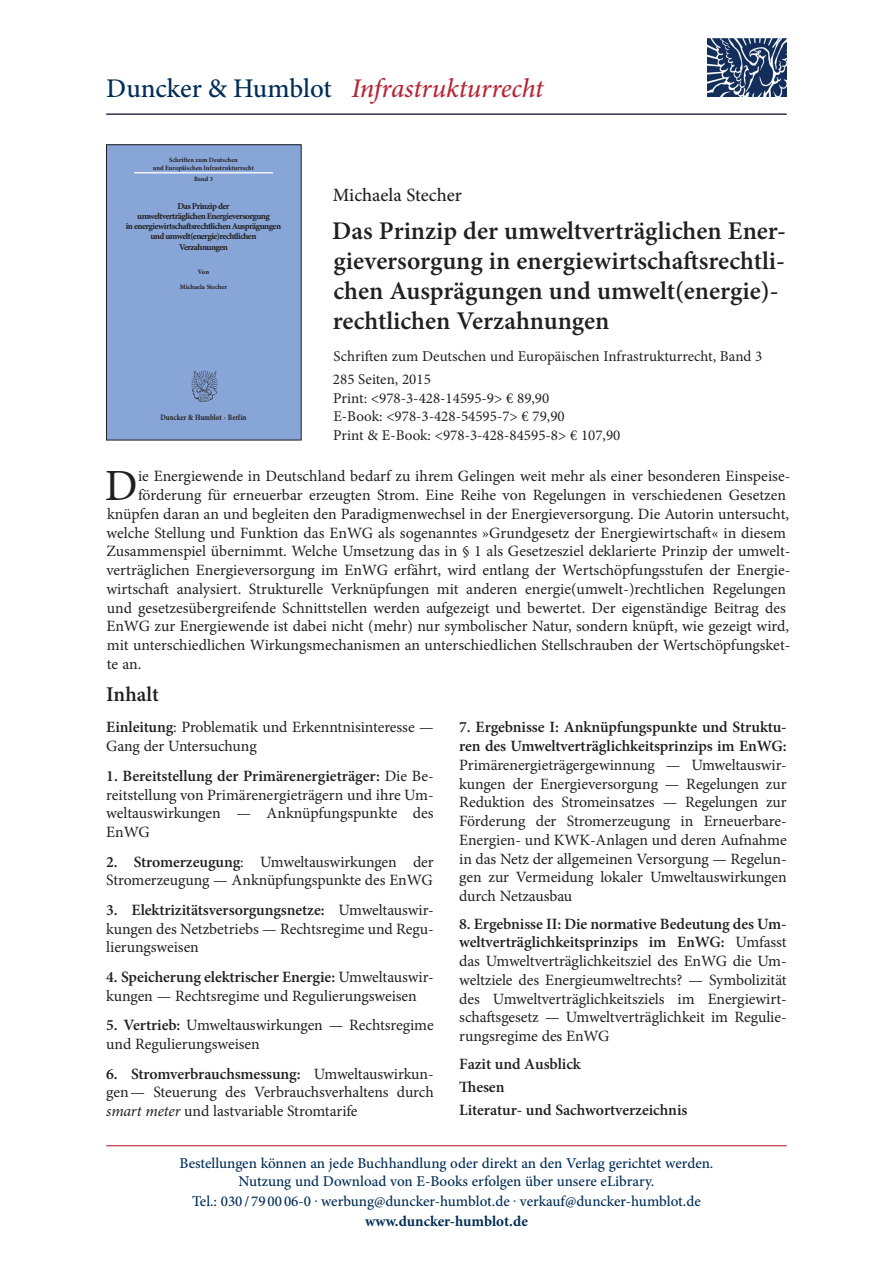
<style>
.page{position:relative;width:893px;height:1263px;background:#fff}
.page>*{position:absolute;margin:0;border:0;box-sizing:border-box;transform-origin:0 0}
.t1{font:44.55px "Minion Pro";color:#231f20}
.t2{font:italic 500 27px "Minion Pro";letter-spacing:-.005em;color:#b72837}
.t3{font:600 25.5px/30px "Minion Pro";color:#231f20}
.t4{font:600 21px "Minion Pro";color:#231f20}
.t5{font:500 18.75px "Minion Pro";letter-spacing:-.005em;color:#231f20}
.t6{font:15.75px/18.8px "Minion Pro";letter-spacing:-.005em;color:#231f20;text-align:justify}
.t7{font:600 15.75px/23.4px "Minion Pro";letter-spacing:-.005em;color:#231f20}
.t8{font:500 15px/18px "Minion Pro";color:#002d56;text-align:center}
.t9{font:15px/18.8px "Minion Pro";color:#231f20}
.t10{font:700 15px "Minion Pro";color:#002d56}
.t11{font:700 8.85px/10.4px "Minion Pro";letter-spacing:-.06em;color:#231f20;text-align:center}
.t12{font:700 8.1px "Minion Pro";letter-spacing:-.005em;color:#231f20;scale:.86 1}
.t13{font:700 6.6px/7.5px "Minion Pro";color:#231f20;text-align:center}
.t14{font:700 6.45px "Minion Pro";color:#231f20}
.s1{font-style:normal;color:#002d56}
.s2{font-weight:600}
.s3{font-style:italic}
</style>
<div class="page">
<hr style="left:106px;top:1145px;width:681px;height:1px;background:#b72837">
<div style="left:106px;top:145px;width:195px;height:295px;background:#87a5d6"></div>
<hr style="left:134px;top:172px;width:139px;height:1px;background:#fff">
<img style="left:191px;top:370px;width:27px;height:32px">
<div style="left:106px;top:145px;width:195px;height:295px;border:1px solid #231f20"></div>
<img style="left:707px;top:38px;width:79px;height:59px">
<hr style="left:106px;top:114px;width:681px;height:1px;background:#002d56">
<h2 class="t2" style="left:106px;top:70px;width:439px"><span class="s1">Duncker &amp; Humblot</span> Infrastrukturrecht</h2>
<p class="t13" style="left:153px;top:156px;width:103px">Schriften zum Deutschen<br>und Europäischen Infrastrukturrecht</p>
<p class="t14" style="left:194px;top:175px;width:20px">Band 3</p>
<p class="t11" style="left:126px;top:200px;width:157px">Das Prinzip der<br>umweltverträglichen Energieversorgung<br>in energiewirtschaftsrechtlichen Ausprägungen und umwelt(energie)rechtlichen<br>Verzahnungen</p>
<p class="t13" style="left:198px;top:268px;width:13px">Von</p>
<p class="t13" style="left:180px;top:283px;width:49px">Michaela Stecher</p>
<p class="t12" style="left:160px;top:412px;width:102px">Duncker &amp; Humblot · Berlin</p>
<p class="t5" style="left:333px;top:182px;width:131px">Michaela Stecher</p>
<h3 class="t3" style="left:332px;top:216px;width:455px">Das Prinzip der umweltverträglichen Ener&shy;gieversorgung in energiewirtschaftsrechtli&shy;chen Ausprägungen und umwelt(energie)- rechtlichen Verzahnungen</h3>
<p class="t9" style="left:333px;top:345px;width:431px;line-height:23px">Schriften zum Deutschen und Europäischen Infrastrukturrecht, Band 3<br>285 Seiten, 2015</p>
<p class="t9" style="left:333px;top:389px;width:289px">Print: &lt;978-3-428-14595-9&gt; € 89,90<br>E-Book: &lt;978-3-428-54595-7&gt; € 79,90<br>Print &amp; E-Book: &lt;978-3-428-84595-8&gt; € 107,90</p>
<h1 class="t1" style="left:105px;top:456px;width:34px">D</h1>
<p class="t6" style="left:138px;top:467px;width:654px">ie Energiewende in Deutschland bedarf zu ihrem Gelingen weit mehr als einer besonderen Einspeise-</p>
<p class="t6" style="left:138px;top:486px;width:649px">förderung für erneuerbar erzeugten Strom. Eine Reihe von Regelungen in verschiedenen Gesetzen</p>
<p class="t6" style="left:107px;top:505px;width:683px">knüpfen daran an und begleiten den Paradigmenwechsel in der Energieversorgung. Die Autorin untersucht,</p>
<p class="t6" style="left:106px;top:523px;width:681px">welche Stellung und Funktion das EnWG als sogenanntes »Grundgesetz der Energiewirtschaft« in diesem</p>
<p class="t6" style="left:106px;top:542px;width:686px">Zusammenspiel übernimmt. Welche Umsetzung das in § 1 als Gesetzesziel deklarierte Prinzip der umwelt-</p>
<p class="t6" style="left:106px;top:561px;width:685px">verträglichen Energieversorgung im EnWG erfährt, wird entlang der Wertschöpfungsstufen der Energie-</p>
<p class="t6" style="left:106px;top:580px;width:681px">wirtschaft analysiert. Strukturelle Verknüpfungen mit anderen energie(umwelt-)rechtlichen Regelungen</p>
<p class="t6" style="left:107px;top:598px;width:680px">und gesetzesübergreifende Schnittstellen werden aufgezeigt und bewertet. Der eigenständige Beitrag des</p>
<p class="t6" style="left:106px;top:617px;width:684px">EnWG zur Energiewende ist dabei nicht (mehr) nur symbolischer Natur, sondern knüpft, wie gezeigt wird,</p>
<p class="t6" style="left:107px;top:636px;width:685px">mit unterschiedlichen Wirkungsmechanismen an unterschiedlichen Stellschrauben der Wertschöpfungsket-</p>
<p class="t6" style="left:107px;top:655px;width:36px">te an.</p>
<h3 class="t4" style="left:106px;top:679px;width:54px">Inhalt</h3>
<p class="t6" style="left:106px;top:718px;width:329px"><span class="s2">Einleitung</span>: Problematik und Erkenntnisinteresse —<br>Gang der Untersuchung</p>
<p class="t6" style="left:106px;top:766px;width:329px"><span class="s2">1. Bereitstellung der Primärenergieträger:</span> Die Be&shy;reitstellung von Primärenergieträgern und ihre Um&shy;weltauswirkungen — Anknüpfungspunkte des EnWG</p>
<p class="t6" style="left:106px;top:852px;width:329px"><span class="s2">2. Stromerzeugung</span>: Umweltauswirkungen der<br>Stromerzeugung — Anknüpfungspunkte des EnWG</p>
<p class="t6" style="left:106px;top:900px;width:329px"><span class="s2">3. Elektrizitätsversorgungsnetze:</span> Umweltauswir&shy;kungen des Netzbetriebs — Rechtsregime und Regu&shy;lierungsweisen</p>
<p class="t6" style="left:106px;top:968px;width:329px"><span class="s2">4. Speicherung elektrischer Energie:</span> Umweltauswir&shy;kungen — Rechtsregime und Regulierungsweisen</p>
<p class="t6" style="left:106px;top:1016px;width:329px"><span class="s2">5. Vertrieb:</span> Umweltauswirkungen — Rechtsregime und Regulierungsweisen</p>
<p class="t6" style="left:106px;top:1064px;width:329px"><span class="s2">6. Stromverbrauchsmessung:</span> Umweltauswirkun&shy;gen— Steuerung des Verbrauchsverhaltens durch <span class="s3">smart meter</span> und lastvariable Stromtarife</p>
<p class="t7" style="left:459px;top:718px;width:329px;line-height:18.8px">7. Ergebnisse I: Anknüpfungspunkte und Struktu&shy;ren des Umweltverträglichkeitsprinzips im EnWG:</p>
<p class="t6" style="left:459px;top:755px;width:329px">Primärenergieträgergewinnung — Umweltauswir&shy;kungen der Energieversorgung — Regelungen zur Reduktion des Stromeinsatzes — Regelungen zur Förderung der Stromerzeugung in Erneuerbare-Energien- und KWK-Anlagen und deren Aufnahme in das Netz der allgemeinen Versorgung — Regelun&shy;gen zur Vermeidung lokaler Umweltauswirkungen durch Netzausbau</p>
<p class="t6" style="left:459px;top:914px;width:329px"><span class="s2">8. Ergebnisse II: Die normative Bedeutung des Um&shy;weltverträglichkeitsprinzips im EnWG:</span> Umfasst das Umweltverträglichkeitsziel des EnWG die Um&shy;weltziele des Energieumweltrechts? — Symbolizität des Umweltverträglichkeitsziels im Energiewirt&shy;schaftsgesetz — Umweltverträglichkeit im Regulie&shy;rungsregime des EnWG</p>
<p class="t7" style="left:459px;top:1052px;width:230px">Fazit und Ausblick<br>Thesen<br>Literatur- und Sachwortverzeichnis</p>
<p class="t8" style="left:179px;top:1154px;width:535px">Bestellungen können an jede Buchhandlung oder direkt an den Verlag gerichtet werden.<br>Nutzung und Download von E-Books erfolgen über unsere eLibrary.</p>
<p class="t8" style="left:192px;top:1192px;width:510px">Tel.: 030 / 79 00 06-0 . werbung@duncker-humblot.de . verkauf@duncker-humblot.de</p>
<p class="t10" style="left:365px;top:1210px;width:164px">www.duncker-humblot.de</p>
</div>
